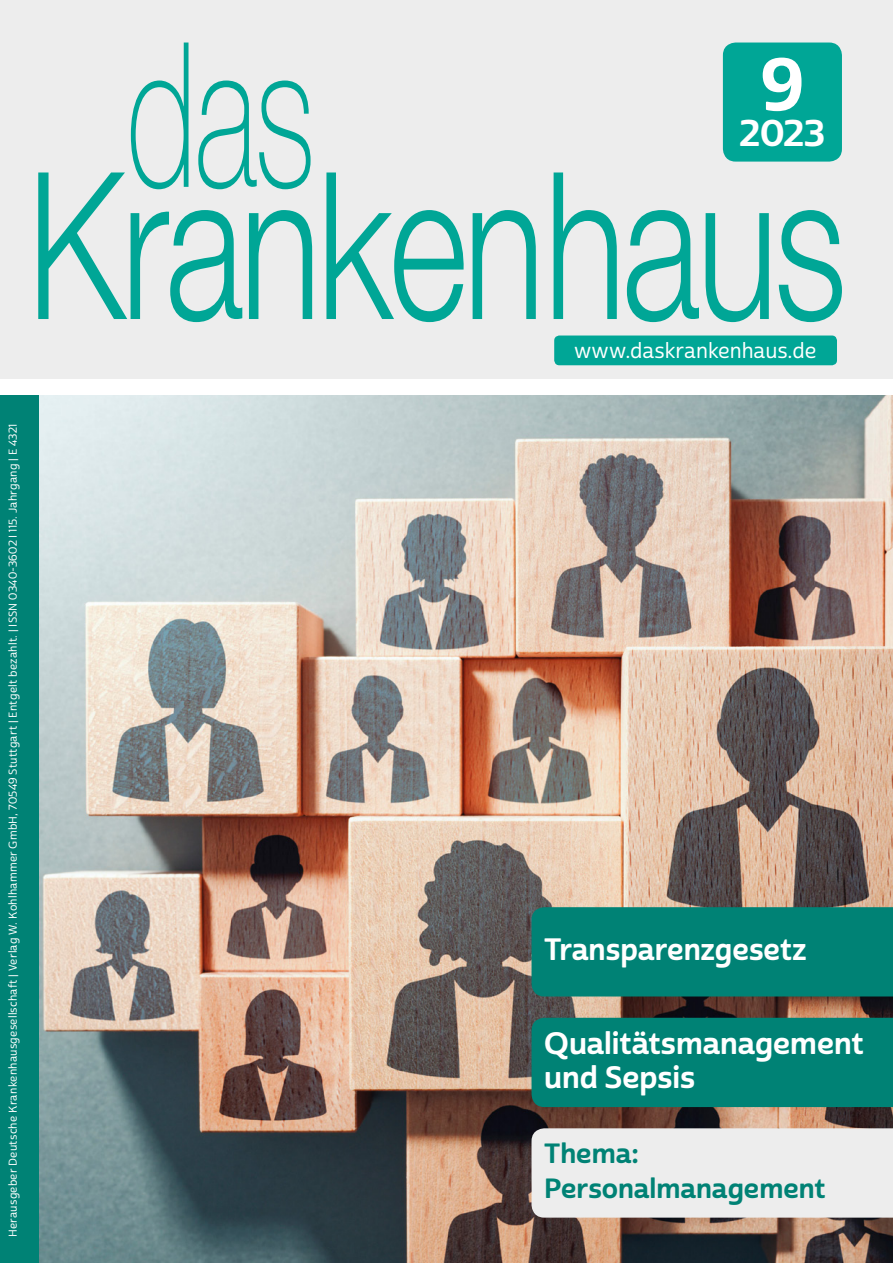
<style>
.page{position:relative;width:893px;height:1263px;background:#fff}
.page>*{position:absolute;margin:0;border:0;box-sizing:border-box;transform-origin:0 0}
.t1{font:72px "Cabrito Sans Nor Bol";color:#fff}
.t2{font:36px "Cabrito Sans Nor Bol";color:#fff}
.t3{font:30px/34.5px "Cabrito Sans Nor Bol";color:#fff}
.t4{font:27px/34.5px "Cabrito Sans Nor Bol";color:#008275}
.t5{font:21px "Cabrito Sans Nor Med";letter-spacing:-.005em;color:#fff}
.t6{font:11.1px "Cabrito Sans Nor Med";letter-spacing:.02em;color:#fff}
</style>
<div class="page">
<img style="left:38px;top:395px;width:855px;height:868px">
<div style="left:0;top:0;width:893px;height:378px;background:#ededed"></div>
<svg style="left:326px;top:172px;width:138px;height:150px"></svg>
<svg style="left:473px;top:210px;width:63px;height:109px"></svg>
<svg style="left:554px;top:172px;width:63px;height:147px"></svg>
<svg style="left:627px;top:210px;width:72px;height:112px"></svg>
<svg style="left:706px;top:213px;width:63px;height:109px"></svg>
<svg style="left:779px;top:210px;width:63px;height:112px"></svg>
<svg style="left:38px;top:43px;width:274px;height:279px"></svg>
<div style="left:723px;top:43px;width:119px;height:119px;background:#00a696;border-radius:13px"></div>
<div style="left:0;top:395px;width:38px;height:868px;background:#008275"></div>
<div style="left:554px;top:335px;width:283px;height:30px;background:#00a696;border-radius:5px"></div>
<div style="left:531px;top:907px;width:362px;height:89px;background:#008275"></div>
<div style="left:531px;top:1018px;width:362px;height:89px;background:#008275"></div>
<div style="left:531px;top:1128px;width:362px;height:89px;background:#ededed"></div>
<p class="t6" style="left:6px;top:1237px;width:815px;rotate:-90deg">Herausgeber Deutsche Krankenhausgesellschaft | Verlag W. Kohlhammer GmbH, 70549 Stuttgart | Entgelt bezahlt. | ISSN 0340-3602 I 115. Jahrgang | E 4321</p>
<h1 class="t1" style="left:760px;top:39px;width:45px">9</h1>
<h2 class="t2" style="left:740px;top:111px;width:87px">2023</h2>
<h3 class="t5" style="left:574px;top:338px;width:244px">www.daskrankenhaus.de</h3>
<h3 class="t3" style="left:544px;top:933px;width:264px">Transparenzgesetz</h3>
<h3 class="t3" style="left:544px;top:1026px;width:321px">Qualitätsmanagement und Sepsis</h3>
<h3 class="t4" style="left:544px;top:1137px;width:283px">Thema:<br>Personalmanagement</h3>
</div>
